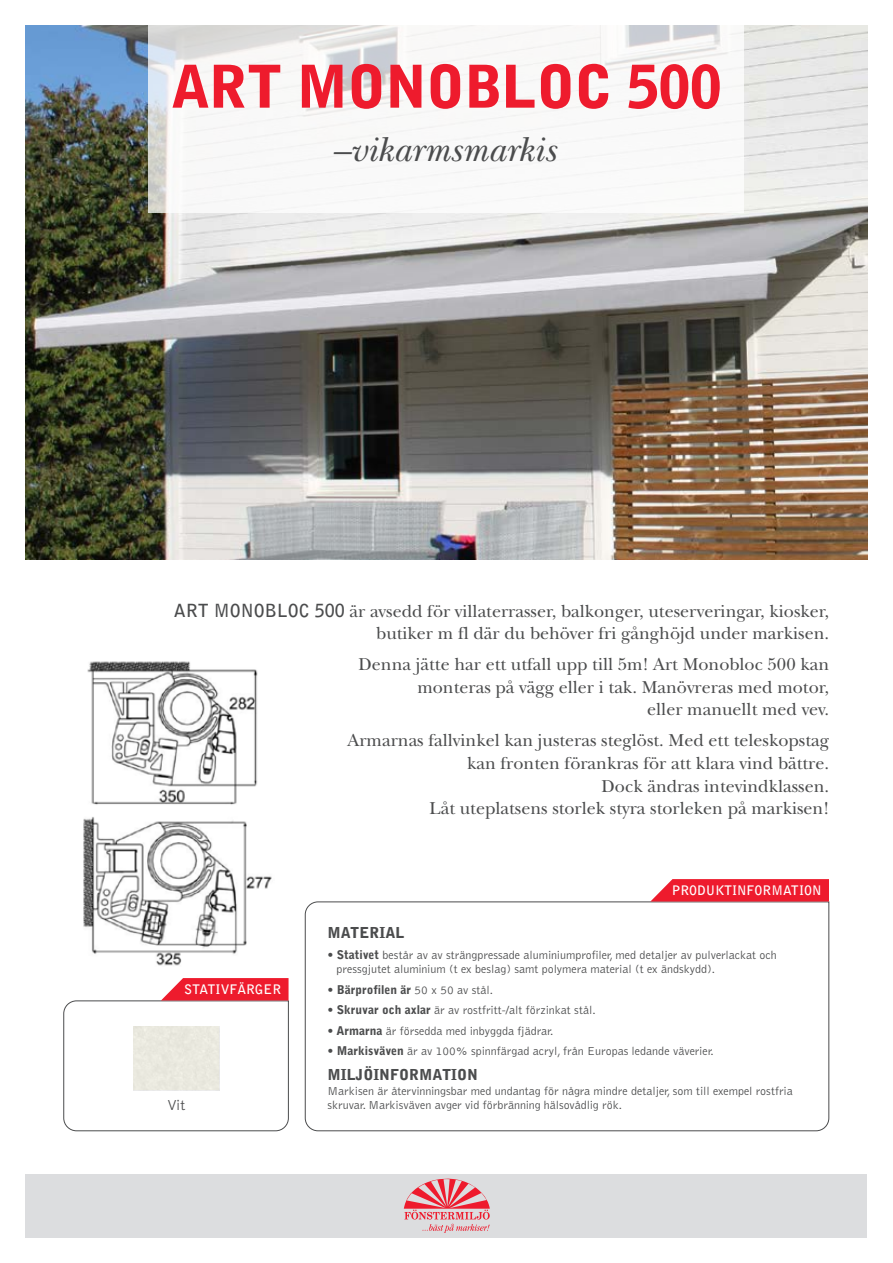
<style>
.page{position:relative;width:893px;height:1263px;background:#fff}
.page>*{position:absolute;margin:0;border:0;box-sizing:border-box;transform-origin:0 0}
.t1{font:900 58.5px "Bell Gothic";letter-spacing:-.02em;color:#ee1b2d}
.t2{font:italic 36px "New Baskerville";color:#4b4c4d}
.t3{font:18px/22.5px "New Baskerville";color:#4b4c4d;text-align:right}
.t4{font:900 15px "Bell Gothic";color:#4b4c4d}
.t5{font:300 15px "Bell Gothic";color:#4b4c4d}
.t6{font:700 13.05px "Bell Gothic";color:#fff}
.t7{font:300 12px/14.2px "Bell Gothic";color:#4b4c4d}
.t8{font:900 12px "Bell Gothic";color:#4b4c4d}
.s1{font-family:"Bell Gothic";font-weight:700}
.s2{font-weight:900}
.s3{font-weight:300}
</style>
<div class="page">
<img style="left:26px;top:26px;width:841px;height:533px">
<div style="left:26px;top:1174px;width:841px;height:64px;background:#dcdddf"></div>
<svg style="left:404px;top:1179px;width:86px;height:54px"></svg>
<svg style="left:305px;top:901px;width:524px;height:230px"></svg>
<svg style="left:651px;top:879px;width:178px;height:22px;background:#ef293a"></svg>
<svg style="left:149px;top:25px;width:595px;height:188px"></svg>
<img style="left:87px;top:661px;width:171px;height:144px">
<img style="left:83px;top:817px;width:189px;height:149px">
<svg style="left:63px;top:978px;width:226px;height:153px"></svg>
<div style="left:133px;top:1026px;width:86px;height:64px;background:#eae9df"></div>
<h1 class="t1" style="left:171px;top:53px;width:553px">ART MONOBLOC 500</h1>
<h2 class="t2" style="left:332px;top:128px;width:226px">–vikarmsmarkis</h2>
<h3 class="t3" style="left:174px;top:600px;width:657px"><span class="s1">ART MONOBLOC 500</span> är avsedd för villaterrasser, balkonger, uteserveringar, kiosker, butiker m fl där du behöver fri gånghöjd under markisen.</h3>
<h3 class="t3" style="left:359px;top:653px;width:472px">Denna jätte har ett utfall upp till 5m! Art Monobloc 500 kan monteras på vägg eller i tak. Manövreras med motor,<br>eller manuellt med vev.</h3>
<h3 class="t3" style="left:347px;top:729px;width:483px">Armarnas fallvinkel kan justeras steglöst. Med ett teleskopstag kan fronten förankras för att klara vind bättre.<br>Dock ändras intevindklassen.<br>Låt uteplatsens storlek styra storleken på markisen!</h3>
<p class="t6" style="left:184px;top:981px;width:98px">STATIVFÄRGER</p>
<p class="t5" style="left:167px;top:1097px;width:20px">Vit</p>
<p class="t6" style="left:672px;top:883px;width:151px">PRODUKTINFORMATION</p>
<p class="t4" style="left:328px;top:924px;width:78px">MATERIAL</p>
<p class="t7" style="left:337px;top:948px;width:442px;text-indent:-9px"><span class="s2">• Stativet</span> består av av strängpressade aluminiumprofiler, med detaljer av pulverlackat och pressgjutet aluminium (t ex beslag) samt polymera material (t ex ändskydd).</p>
<p class="t8" style="left:328px;top:982px;width:167px">• Bärprofilen är <span class="s3">50 x 50 av stål.</span></p>
<p class="t7" style="left:328px;top:1003px;width:270px"><span class="s2">• Skruvar och axlar</span> är av rostfritt-/alt förzinkat stål.</p>
<p class="t7" style="left:328px;top:1024px;width:227px"><span class="s2">• Armarna</span> är försedda med inbyggda fjädrar.</p>
<p class="t7" style="left:328px;top:1045px;width:388px"><span class="s2">• Markisväven</span> är av 100% spinnfärgad acryl, från Europas ledande väverier.</p>
<p class="t4" style="left:328px;top:1066px;width:152px">MILJÖINFORMATION</p>
<p class="t7" style="left:328px;top:1084px;width:467px">Markisen är återvinningsbar med undantag för några mindre detaljer, som till exempel rostfria skruvar. Markisväven avger vid förbränning hälsovådlig rök.</p>
</div>
